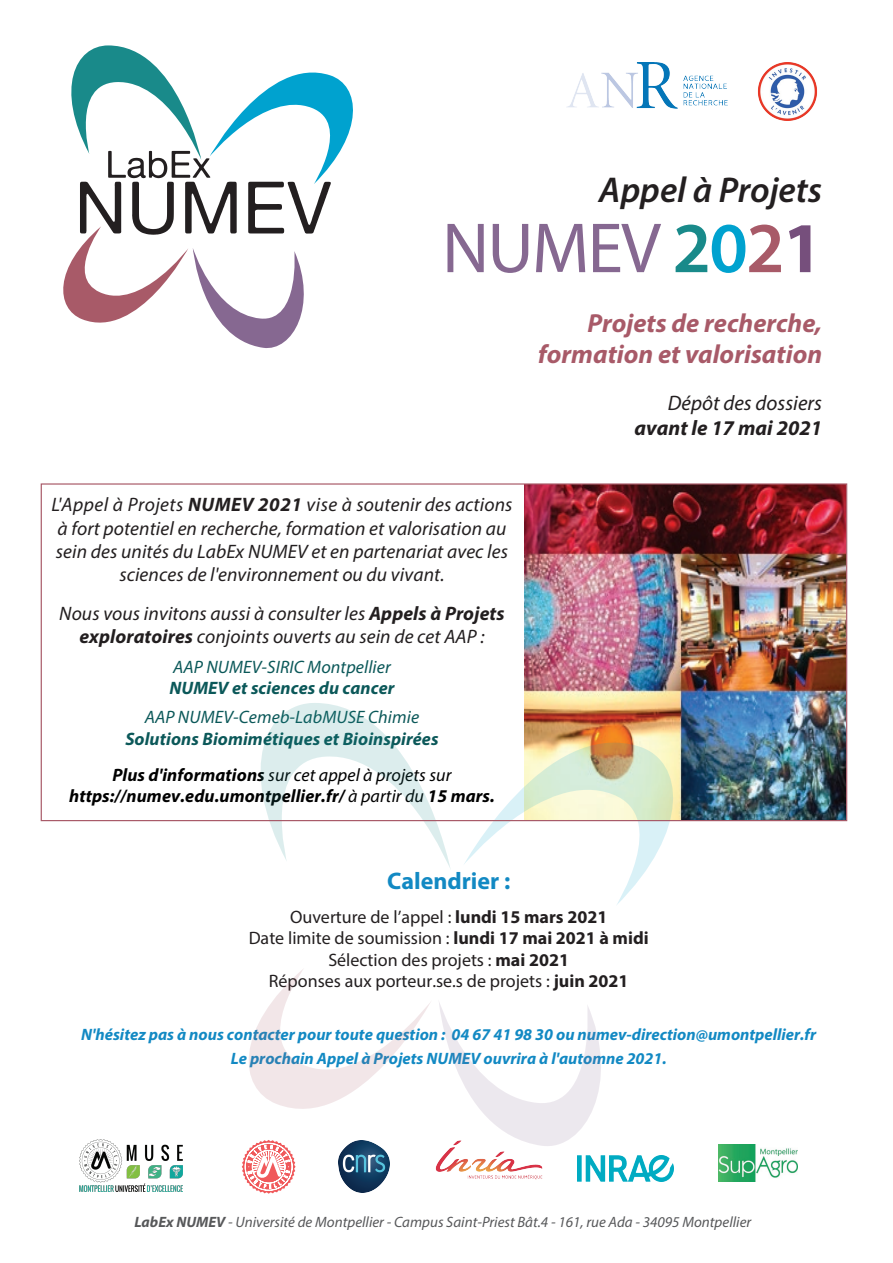
<style>
.page{position:relative;width:893px;height:1263px;background:#fff}
.page>*{position:absolute;margin:0;border:0;box-sizing:border-box;transform-origin:0 0}
.t1{font:71.55px "Myriad Pro";letter-spacing:-.025em;color:#866891}
.t2{font:italic 600 36px "Myriad Pro";color:#231f20}
.t3{font:italic 700 26.25px/31.5px "Myriad Pro";color:#a85a68;text-align:right}
.t4{font:700 24px "Myriad Pro";color:#1289c3}
.t5{font:italic 21px "Myriad Pro";color:#231f20}
.t6{font:italic 700 21px "Myriad Pro";color:#231f20}
.t7{font:italic 19.5px/23.2px "Myriad Pro";letter-spacing:.005em;color:#231f20;text-align:center}
.t8{font:italic 19.5px/23.4px "Myriad Pro";letter-spacing:.005em;color:#221e1f;text-align:center}
.t9{font:18px/21.6px "Myriad Pro";color:#231f20;text-align:center}
.t10{font:italic 700 18px/35.7px "Myriad Pro";letter-spacing:.005em;color:#0b5859;text-align:center}
.t11{font:italic 18px "Myriad Pro";letter-spacing:.005em;color:#0b5859}
.t12{font:italic 700 18px "Myriad Pro";letter-spacing:.005em;color:#000}
.t13{font:italic 700 16.5px/23.9px "Myriad Pro";color:#1289c3;text-align:center}
.t14{font:italic 15px "Myriad Pro";color:#57585a}
.s1{font-weight:600;font-size:72px;color:#198a8a}
.s2{font-weight:600;font-size:72px;color:#00a2cf}
.s3{font-weight:600;font-size:72px;color:#a85a68}
.s4{font-weight:700;font-size:72px;color:#764f7c}
.s5{font-weight:700}
.s6{color:#000}
.s7{font-weight:400;color:#000}
.s8{font-weight:400}
</style>
<div class="page">
<img style="left:524px;top:485px;width:321px;height:334px">
<svg style="left:63px;top:45px;width:290px;height:303px"></svg>
<svg style="left:148px;top:276px;width:132px;height:31px"></svg>
<img style="left:567px;top:63px;width:161px;height:46px">
<img style="left:758px;top:62px;width:59px;height:59px">
<svg style="left:249px;top:703px;width:202px;height:166px"></svg>
<svg style="left:463px;top:716px;width:210px;height:189px"></svg>
<svg style="left:439px;top:1002px;width:162px;height:141px"></svg>
<svg style="left:242px;top:969px;width:188px;height:225px"></svg>
<img style="left:338px;top:1141px;width:52px;height:51px">
<img style="left:79px;top:1140px;width:104px;height:51px">
<img style="left:719px;top:1145px;width:78px;height:36px">
<img style="left:577px;top:1156px;width:96px;height:25px">
<img style="left:414px;top:1125px;width:147px;height:69px">
<h2 class="t2" style="left:599px;top:167px;width:225px">Appel à Projets</h2>
<h1 class="t1" style="left:442px;top:204px;width:382px">NUMEV <span class="s1">2</span><span class="s2">0</span><span class="s3">2</span><span class="s4">1</span></h1>
<p class="t7" style="left:51px;top:493px;width:463px">L'Appel à Projets <span class="s5">NUMEV 2021</span> vise à soutenir des actions à fort potentiel en recherche, formation et valorisation au sein des unités du LabEx NUMEV et en partenariat avec les sciences de l'environnement ou du vivant.</p>
<p class="t8" style="left:59px;top:601px;width:447px">Nous vous invitons aussi à consulter les <span class="s5">Appels à Projets exploratoires</span> conjoints ouverts au sein de cet AAP :</p>
<p class="t11" style="left:173px;top:656px;width:219px">AAP NUMEV-SIRIC Montpellier</p>
<p class="t10" style="left:169px;top:670px;width:227px">NUMEV et sciences du cancer</p>
<p class="t11" style="left:145px;top:706px;width:276px">AAP NUMEV-Cemeb-LabMUSE Chimie</p>
<p class="t10" style="left:112px;top:720px;width:341px">Solutions Biomimétiques et Bioinspirées<br><span class="s6">Plus d'informations</span> <span class="s7">sur cet appel à projets sur</span></p>
<p class="t12" style="left:69px;top:784px;width:427px">https://numev.edu.umontpellier.fr/ <span class="s8">à partir du</span> 15 mars.</p>
<h3 class="t3" style="left:538px;top:306px;width:285px">Projets de recherche, formation et valorisation</h3>
<p class="t5" style="left:668px;top:390px;width:156px">Dépôt des dossiers</p>
<p class="t6" style="left:634px;top:414px;width:189px">avant le 17 mai 2021</p>
<p class="t4" style="left:387px;top:865px;width:125px">Calendrier :</p>
<p class="t9" style="left:249px;top:905px;width:402px">Ouverture de l’appel : <span class="s5">lundi 15 mars 2021<br></span>Date limite de soumission : <span class="s5">lundi 17 mai 2021 à midi </span>Sélection des projets : <span class="s5">mai 2021<br></span>Réponses aux porteur.se.s de projets : <span class="s5">juin 2021</span></p>
<p class="t13" style="left:81px;top:1022px;width:736px">N'hésitez pas à nous contacter pour toute question : 04 67 41 98 30 ou numev-direction@umontpellier.fr<br>Le prochain Appel à Projets NUMEV ouvrira à l'automne 2021.</p>
<p class="t14" style="left:134px;top:1213px;width:618px"><span class="s5">LabEx NUMEV</span> - Université de Montpellier - Campus Saint-Priest Bât.4 - 161, rue Ada - 34095 Montpellier</p>
</div>
